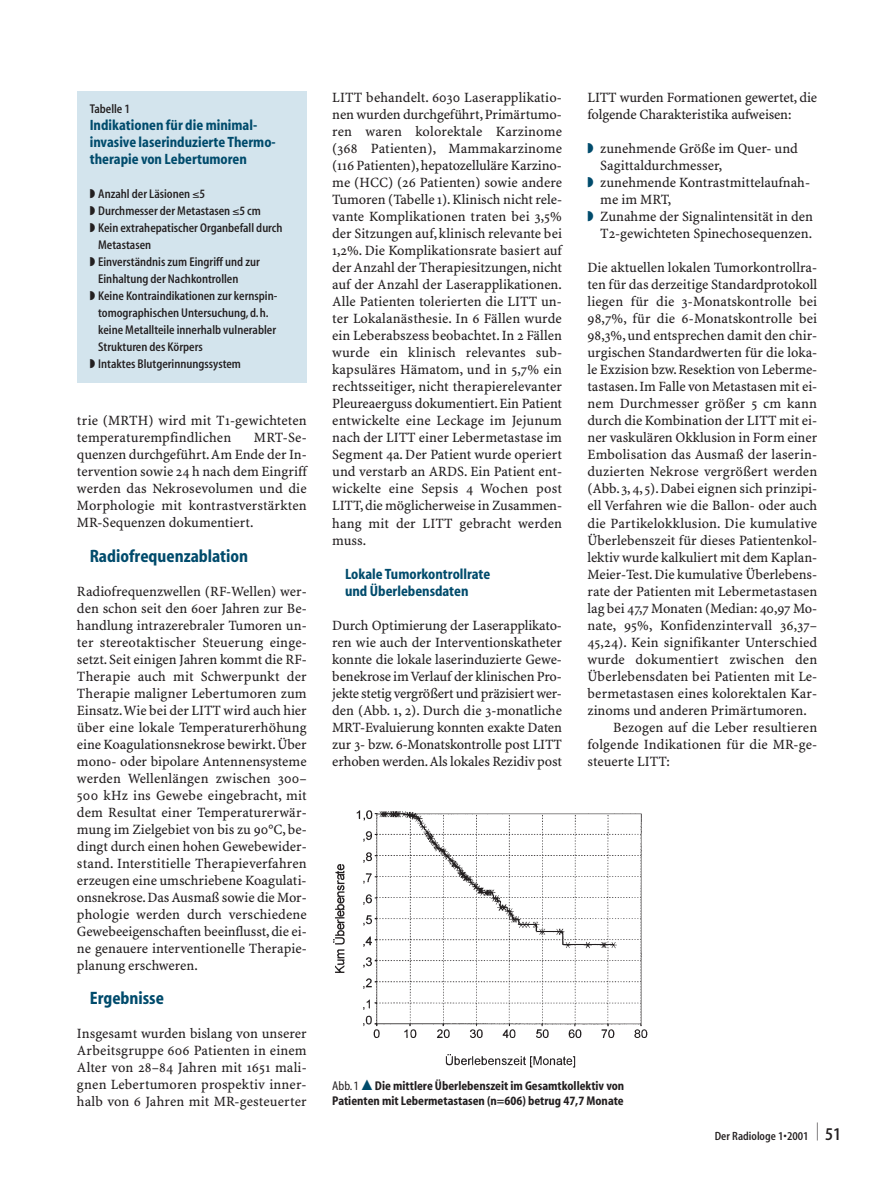
<style>
.page{position:relative;width:893px;height:1178px;background:#fff}
.page>*{position:absolute;margin:0;border:0;box-sizing:border-box;transform-origin:0 0}
.t1{font:700 condensed 18px "S Myriad";color:#004b6c}
.t2{font:700 condensed 15px/17px "S Myriad";color:#004b6c}
.t3{font:14.25px/17px "S Minion Plus";color:#231f20;text-align:justify}
.t4{font:600 condensed 12.75px "S Myriad";color:#231f20}
.t5{font:700 condensed 12.75px/15px "S Myriad";color:#231f20}
.t6{font:600 condensed 12px "S Myriad";color:#231f20}
.s1{color:#004b6c}
.s2{font-weight:400}
.s3{font-family:"Mathematical Pi Six";font-weight:400;font-stretch:normal;font-size:14.25px;color:#004b6c}
.s4{font-size:18px}
</style>
<div class="page">
<div style="left:77px;top:91px;width:230px;height:292px;background:#d3e4ed"></div>
<img style="left:333px;top:810px;width:315px;height:258px">
<p class="t4" style="left:90px;top:104px;width:42px">Tabelle 1</p>
<p class="t2" style="left:90px;top:118px;width:187px">Indikationen für die minimal&shy;invasive laserinduzierte Thermo&shy;therapie von Lebertumoren</p>
<p class="t4" style="left:90px;top:189px;width:117px">◗ Anzahl der Läsionen ≤5</p>
<p class="t4" style="left:90px;top:206px;width:173px">◗ Durchmesser der Metastasen ≤5 cm</p>
<p class="t4" style="left:90px;top:223px;width:194px">◗ Kein extrahepatischer Organbefall durch</p>
<p class="t4" style="left:98px;top:240px;width:55px">Metastasen</p>
<p class="t4" style="left:90px;top:257px;width:171px">◗ Einverständnis zum Eingriff und zur</p>
<p class="t4" style="left:98px;top:274px;width:142px">Einhaltung der Nachkontrollen</p>
<p class="t4" style="left:90px;top:291px;width:189px">◗ Keine Kontraindikationen zur kernspin-</p>
<p class="t4" style="left:98px;top:308px;width:172px">tomographischen Untersuchung, d.h.</p>
<p class="t4" style="left:98px;top:325px;width:179px">keine Metallteile innerhalb vulnerabler</p>
<p class="t4" style="left:98px;top:342px;width:106px">Strukturen des Körpers</p>
<p class="t4" style="left:90px;top:359px;width:153px">◗ Intaktes Blutgerinnungssystem</p>
<p class="t3" style="left:77px;top:413px;width:231px">trie (MRTH) wird mit T1-gewichteten temperaturempfindlichen</p>
<p class="t3" style="left:77px;top:430px;width:231px;text-indent:177px">MRT-Se&shy;quenzen durchgeführt.Am Ende der In&shy;tervention sowie 24 h nach dem Eingriff werden das Nekrosevolumen und die Morphologie mit kontrastverstärkten MR-Sequenzen dokumentiert.</p>
<p class="t1" style="left:90px;top:548px;width:160px">Radiofrequenzablation</p>
<p class="t3" style="left:77px;top:583px;width:231px">Radiofrequenzwellen (RF-Wellen) wer&shy;den schon seit den 60er Jahren zur Be&shy;handlung intrazerebraler Tumoren un&shy;ter stereotaktischer Steuerung einge&shy;setzt. Seit einigen Jahren kommt die RF-Therapie auch mit Schwerpunkt der Therapie maligner Lebertumoren zum Einsatz.Wie bei der LITT wird auch hier über eine lokale Temperaturerhöhung eine Koagulationsnekrose bewirkt. Über mono- oder bipolare Antennensysteme werden Wellenlängen zwischen 300– 500 kHz ins Gewebe eingebracht, mit dem Resultat einer Temperaturerwär&shy;mung im Zielgebiet von bis zu 90°C, be&shy;dingt durch einen hohen Gewebewider&shy;stand. Interstitielle Therapieverfahren erzeugen eine umschriebene Koagulati&shy;onsnekrose.Das Ausmaß sowie die Mor&shy;phologie werden durch verschiedene Gewebeeigenschaften beeinflusst, die ei&shy;ne genauere interventionelle Therapie&shy;planung erschweren.</p>
<p class="t1" style="left:90px;top:991px;width:76px">Ergebnisse</p>
<p class="t3" style="left:77px;top:1025px;width:231px">Insgesamt wurden bislang von unserer Arbeitsgruppe 606 Patienten in einem Alter von 28–84 Jahren mit 1651 mali&shy;gnen Lebertumoren prospektiv inner&shy;halb von 6 Jahren mit MR-gesteuerter</p>
<p class="t3" style="left:332px;top:90px;width:231px">LITT behandelt. 6030 Laserapplikatio&shy;nen wurden durchgeführt, Primärtumo&shy;ren waren kolorektale Karzinome (368 Patienten), Mammakarzinome (116 Patienten),hepatozelluläre Karzino&shy;me (HCC) (26 Patienten) sowie andere Tumoren (Tabelle 1). Klinisch nicht rele&shy;vante Komplikationen traten bei 3,5% der Sitzungen auf, klinisch relevante bei 1,2%. Die Komplikationsrate basiert auf der Anzahl der Therapiesitzungen, nicht auf der Anzahl der Laserapplikationen.<br>Alle Patienten tolerierten die LITT un&shy;ter Lokalanästhesie. In 6 Fällen wurde ein Leberabszess beobachtet. In 2 Fällen wurde ein klinisch relevantes sub&shy;kapsuläres Hämatom, und in 5,7% ein rechtsseitiger, nicht therapierelevanter Pleureaerguss dokumentiert.Ein Patient entwickelte eine Leckage im Jejunum nach der LITT einer Lebermetastase im Segment 4a. Der Patient wurde operiert und verstarb an ARDS. Ein Patient ent&shy;wickelte eine Sepsis 4 Wochen post LITT,die möglicherweise in Zusammen&shy;hang mit der LITT gebracht werden muss.</p>
<p class="t2" style="left:345px;top:566px;width:147px">Lokale Tumorkontrollrate und Überlebensdaten</p>
<p class="t3" style="left:332px;top:617px;width:231px">Durch Optimierung der Laserapplikato&shy;ren wie auch der Interventionskatheter konnte die lokale laserinduzierte Gewe&shy;benekrose im Verlauf der klinischen Pro&shy;jekte stetig vergrößert und präzisiert wer&shy;den (Abb. 1, 2). Durch die 3-monatliche MRT-Evaluierung konnten exakte Daten zur 3- bzw. 6-Monatskontrolle post LITT erhoben werden.Als lokales Rezidiv post</p>
<p class="t3" style="left:587px;top:90px;width:231px">LITT wurden Formationen gewertet, die folgende Charakteristika aufweisen:</p>
<p class="t3" style="left:587px;top:141px;width:212px"><span class="s1">◗</span> zunehmende Größe im Quer- und</p>
<p class="t3" style="left:600px;top:158px;width:123px">Sagittaldurchmesser,</p>
<p class="t3" style="left:587px;top:175px;width:224px"><span class="s1">◗</span> zunehmende Kontrastmittelaufnah-</p>
<p class="t3" style="left:600px;top:192px;width:73px">me im MRT,</p>
<p class="t3" style="left:587px;top:209px;width:227px"><span class="s1">◗</span> Zunahme der Signalintensität in den</p>
<p class="t3" style="left:600px;top:226px;width:213px">T2-gewichteten Spinechosequenzen.</p>
<p class="t3" style="left:587px;top:260px;width:231px">Die aktuellen lokalen Tumorkontrollra-</p>
<p class="t3" style="left:587px;top:277px;width:231px">ten für das derzeitige Standardprotokoll</p>
<p class="t3" style="left:587px;top:294px;width:231px">liegen für die 3-Monatskontrolle bei</p>
<p class="t3" style="left:587px;top:311px;width:231px">98,7%, für die 6-Monatskontrolle bei</p>
<p class="t3" style="left:587px;top:328px;width:231px">98,3%, und entsprechen damit den chir-</p>
<p class="t3" style="left:587px;top:345px;width:231px">urgischen Standardwerten für die loka-</p>
<p class="t3" style="left:587px;top:362px;width:231px">le Exzision bzw.Resektion von Leberme-</p>
<p class="t3" style="left:587px;top:379px;width:231px">tastasen. Im Falle von Metastasen mit ei-</p>
<p class="t3" style="left:587px;top:396px;width:231px">nem Durchmesser größer 5 cm kann</p>
<p class="t3" style="left:587px;top:413px;width:231px">durch die Kombination der LITT mit ei-</p>
<p class="t3" style="left:587px;top:430px;width:231px">ner vaskulären Okklusion in Form einer</p>
<p class="t3" style="left:587px;top:447px;width:231px">Embolisation das Ausmaß der laserin-</p>
<p class="t3" style="left:587px;top:464px;width:231px">duzierten Nekrose vergrößert werden</p>
<p class="t3" style="left:587px;top:481px;width:231px">(Abb. 3, 4, 5). Dabei eignen sich prinzipi-</p>
<p class="t3" style="left:587px;top:498px;width:231px">ell Verfahren wie die Ballon- oder auch</p>
<p class="t3" style="left:587px;top:515px;width:231px">die Partikelokklusion. Die kumulative</p>
<p class="t3" style="left:587px;top:532px;width:231px">Überlebenszeit für dieses Patientenkol-</p>
<p class="t3" style="left:587px;top:549px;width:231px">lektiv wurde kalkuliert mit dem Kaplan-</p>
<p class="t3" style="left:587px;top:566px;width:231px">Meier-Test. Die kumulative Überlebens-</p>
<p class="t3" style="left:587px;top:583px;width:231px">rate der Patienten mit Lebermetastasen</p>
<p class="t3" style="left:587px;top:600px;width:231px">lag bei 47,7 Monaten (Median: 40,97 Mo-</p>
<p class="t3" style="left:587px;top:617px;width:231px">nate, 95%, Konfidenzintervall 36,37–</p>
<p class="t3" style="left:587px;top:634px;width:231px">45,24). Kein signifikanter Unterschied</p>
<p class="t3" style="left:587px;top:651px;width:231px">wurde dokumentiert zwischen den</p>
<p class="t3" style="left:587px;top:668px;width:231px">Überlebensdaten bei Patienten mit Le-</p>
<p class="t3" style="left:587px;top:685px;width:231px">bermetastasen eines kolorektalen Kar-</p>
<p class="t3" style="left:587px;top:702px;width:221px">zinoms und anderen Primärtumoren.</p>
<p class="t3" style="left:613px;top:719px;width:206px">Bezogen auf die Leber resultieren</p>
<p class="t3" style="left:587px;top:736px;width:231px">folgende Indikationen für die MR-ge-</p>
<p class="t3" style="left:587px;top:753px;width:84px">steuerte LITT:</p>
<p class="t5" style="left:332px;top:1079px;width:293px"><span class="s2">Abb.1</span> <span class="s3">-</span> Die mittlere Überlebenszeit im Gesamtkollektiv von<br>Patienten mit Lebermetastasen (n=606) betrug 47,7 Monate</p>
<p class="t6" style="left:714px;top:1131px;width:128px">Der Radiologe 1•2001 <sup>|</sup> <span class="s4">51</span></p>
</div>
